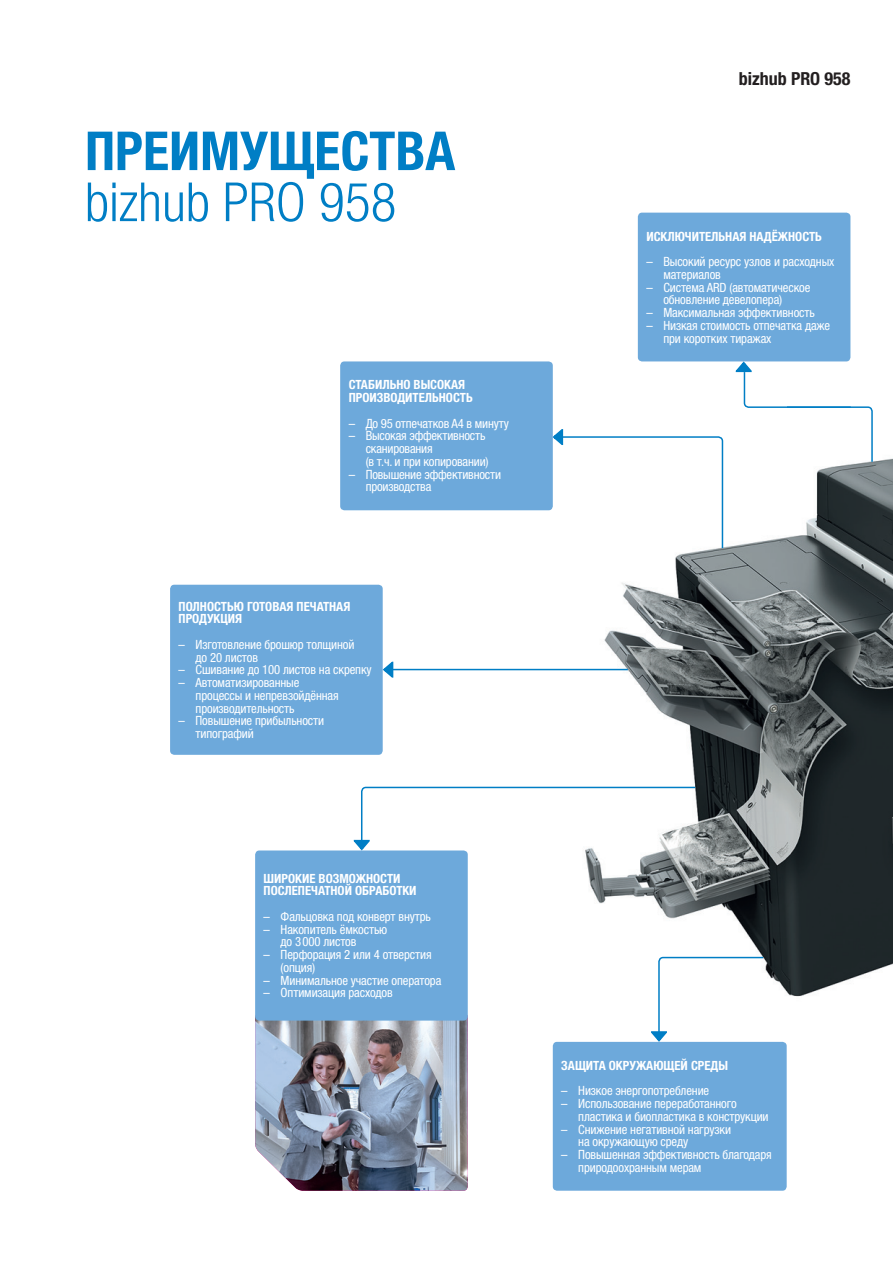
<style>
.page{position:relative;width:893px;height:1263px;background:#fff}
.page>*{position:absolute;margin:0;border:0;box-sizing:border-box;transform-origin:0 0}
.Bro_Inside_HEAD_Bold{font:700 condensed 54px "Helvetica Neue LTW1 G";color:#007ec5}
.Bro_Inside_HEAD_Ligh{font:300 condensed 54px "Helvetica Neue LTW1 G";color:#007ec5}
.t1{font:700 condensed 18px "Helvetica Neue LTW1 G";color:#231f20}
.Bro_Inside_CHART_INF{font:condensed 12.75px/12.8px "Helvetica Neue LTW1 G";letter-spacing:-.01em;color:#fff}
.Bro_Inside_CHART_INF-2{font:700 condensed 12.75px/12.8px "Helvetica Neue LTW1 G";color:#fff}
</style>
<div class="page">
<img style="left:387px;top:299px;width:506px;height:764px">
<img style="left:255px;top:1018px;width:213px;height:173px">
<div style="left:170px;top:585px;width:213px;height:170px;background:#6da9db;border-radius:4px"></div>
<div style="left:255px;top:850px;width:213px;height:170px;background:#6da9db;border-radius:4px"></div>
<div style="left:638px;top:213px;width:212px;height:148px;background:#6da9db;border-radius:4px"></div>
<div style="left:553px;top:1042px;width:234px;height:149px;background:#6da9db;border-radius:4px"></div>
<svg style="left:735px;top:359px;width:138px;height:104px"></svg>
<hr style="left:390px;top:669px;width:238px;height:1px;background:#007ec5">
<svg style="left:382px;top:661px;width:12px;height:17px"></svg>
<svg style="left:353px;top:786px;width:344px;height:66px"></svg>
<svg style="left:650px;top:956px;width:115px;height:86px"></svg>
<svg style="left:550px;top:428px;width:174px;height:122px"></svg>
<div style="left:340px;top:361px;width:213px;height:149px;background:#6da9db;border-radius:4px"></div>
<p class="Bro_Inside_HEAD_Bold" style="left:85px;top:119px;width:372px">ПРЕИМУЩЕСТВА</p>
<p class="Bro_Inside_HEAD_Ligh" style="left:85px;top:171px;width:313px">bizhub PRO 958</p>
<p class="Bro_Inside_CHART_INF-2" style="left:349px;top:379px;width:125px">СТАБИЛЬНО ВЫСОКАЯ<br>ПРОИЗВОДИТЕЛЬНОСТЬ</p>
<p class="Bro_Inside_CHART_INF" style="left:349px;top:417px;width:162px">– До 95 отпечатков A4 в минуту</p>
<p class="Bro_Inside_CHART_INF" style="left:366px;top:430px;width:124px;text-indent:-17px">– Высокая эффективность сканирования<br>(в т.ч. и при копировании)</p>
<p class="Bro_Inside_CHART_INF" style="left:366px;top:468px;width:137px;text-indent:-17px">– Повышение эффективности производства</p>
<p class="Bro_Inside_CHART_INF-2" style="left:179px;top:600px;width:173px">ПОЛНОСТЬЮ ГОТОВАЯ ПЕЧАТНАЯ<br>ПРОДУКЦИЯ</p>
<p class="Bro_Inside_CHART_INF" style="left:196px;top:638px;width:160px;text-indent:-17px">– Изготовление брошюр толщиной до 20 листов</p>
<p class="Bro_Inside_CHART_INF" style="left:179px;top:663px;width:195px">– Сшивание до 100 листов на скрепку</p>
<p class="Bro_Inside_CHART_INF" style="left:196px;top:676px;width:145px;text-indent:-17px">– Автоматизированные процессы и непревзойдённая производительность</p>
<p class="Bro_Inside_CHART_INF" style="left:196px;top:714px;width:130px;text-indent:-17px">– Повышение прибыльности типографий</p>
<h2 class="t1" style="left:739px;top:68px;width:113px">bizhub PRO 958</h2>
<p class="Bro_Inside_CHART_INF-2" style="left:646px;top:230px;width:177px">ИСКЛЮЧИТЕЛЬНАЯ НАДЁЖНОСТЬ</p>
<p class="Bro_Inside_CHART_INF" style="left:663px;top:255px;width:172px;text-indent:-17px">– Высокий ресурс узлов и расходных материалов</p>
<p class="Bro_Inside_CHART_INF" style="left:663px;top:281px;width:149px;text-indent:-17px">– Система ARD (автоматическое обновление девелопера)</p>
<p class="Bro_Inside_CHART_INF" style="left:646px;top:306px;width:170px">– Максимальная эффективность</p>
<p class="Bro_Inside_CHART_INF" style="left:663px;top:319px;width:168px;text-indent:-17px">– Низкая стоимость отпечатка даже при коротких тиражах</p>
<p class="Bro_Inside_CHART_INF-2" style="left:264px;top:872px;width:154px">ШИРОКИЕ ВОЗМОЖНОСТИ<br>ПОСЛЕПЕЧАТНОЙ ОБРАБОТКИ</p>
<p class="Bro_Inside_CHART_INF" style="left:264px;top:910px;width:169px">– Фальцовка под конверт внутрь</p>
<p class="Bro_Inside_CHART_INF" style="left:281px;top:923px;width:108px;text-indent:-17px">– Накопитель ёмкостью до 3000 листов</p>
<p class="Bro_Inside_CHART_INF" style="left:281px;top:948px;width:152px;text-indent:-17px">– Перфорация 2 или 4 отверстия (опция)</p>
<p class="Bro_Inside_CHART_INF" style="left:264px;top:974px;width:179px">– Минимальное участие оператора</p>
<p class="Bro_Inside_CHART_INF" style="left:264px;top:987px;width:131px">– Оптимизация расходов</p>
<p class="Bro_Inside_CHART_INF-2" style="left:561px;top:1059px;width:168px">ЗАЩИТА ОКРУЖАЮЩЕЙ СРЕДЫ</p>
<p class="Bro_Inside_CHART_INF" style="left:561px;top:1084px;width:149px">– Низкое энергопотребление</p>
<p class="Bro_Inside_CHART_INF" style="left:578px;top:1097px;width:192px;text-indent:-17px">– Использование переработанного пластика и биопластика в конструкции</p>
<p class="Bro_Inside_CHART_INF" style="left:578px;top:1123px;width:154px;text-indent:-17px">– Снижение негативной нагрузки на окружающую среду</p>
<p class="Bro_Inside_CHART_INF" style="left:578px;top:1148px;width:195px;text-indent:-17px">– Повышенная эффективность благодаря природоохранным мерам</p>
</div>
